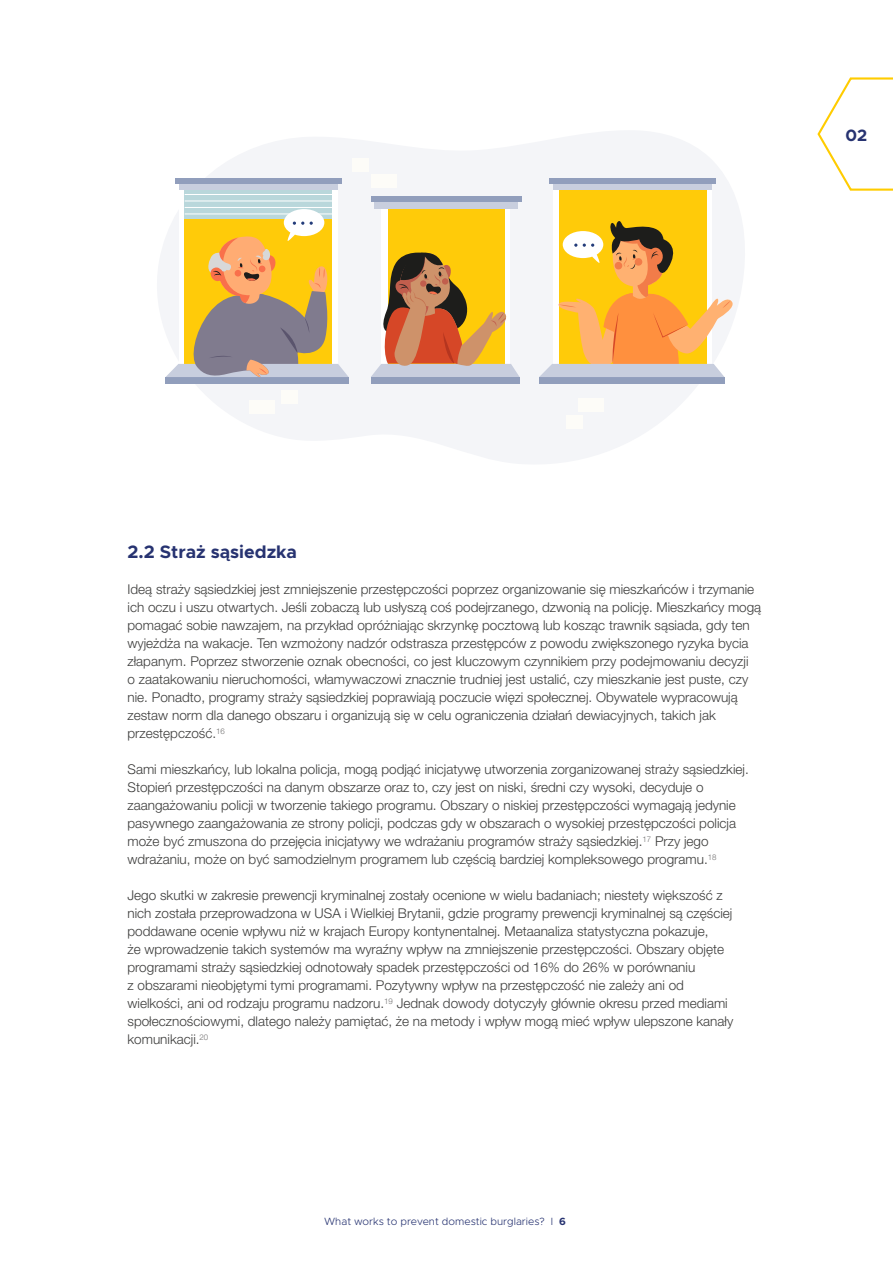
<style>
.page{position:relative;width:893px;height:1263px;background:#fff}
.page>*{position:absolute;margin:0;border:0;box-sizing:border-box;transform-origin:0 0}
.t1{font:700 18px "Metropolis";color:#273371}
.t2{font:700 16.5px "Metropolis";color:#273371}
.t3{font:300 13.5px/18px "Helvetica Neue LT Pro";color:#3c3c3b}
.t4{font:300 10.5px "Metropolis";color:#273371}
.s1{font-weight:700}
</style>
<div class="page">
<svg style="left:157px;top:131px;width:588px;height:333px;fill:#f4f5f8"></svg>
<div style="left:578px;top:398px;width:25px;height:13px;background:#fdfcf8"></div>
<div style="left:566px;top:415px;width:17px;height:13px;background:#fdfcf8"></div>
<div style="left:249px;top:400px;width:25px;height:14px;background:#fdfcf8"></div>
<div style="left:281px;top:390px;width:17px;height:13px;background:#fdfcf8"></div>
<div style="left:372px;top:175px;width:25px;height:13px;background:#fdfcf8"></div>
<div style="left:352px;top:159px;width:17px;height:13px;background:#fdfcf8"></div>
<div style="left:179px;top:184px;width:159px;height:6px;background:#c8cede"></div>
<div style="left:175px;top:178px;width:167px;height:6px;background:#919ebc"></div>
<div style="left:185px;top:190px;width:147px;height:28px;background:#b9d7db"></div>
<hr style="left:185px;top:194px;width:147px;height:1px;background:#fff">
<hr style="left:185px;top:201px;width:147px;height:1px;background:#fff">
<hr style="left:185px;top:207px;width:147px;height:1px;background:#fff">
<svg style="left:166px;top:209px;width:183px;height:185px"></svg>
<div style="left:382px;top:204px;width:128px;height:166px;background:#fff"></div>
<div style="left:388px;top:208px;width:116px;height:155px;background:#ffcb09"></div>
<div style="left:374px;top:202px;width:144px;height:7px;background:#c8cede"></div>
<div style="left:371px;top:196px;width:150px;height:6px;background:#919ebc"></div>
<div style="left:371px;top:377px;width:149px;height:7px;background:#919ebc"></div>
<svg style="left:371px;top:249px;width:149px;height:128px"></svg>
<div style="left:559px;top:190px;width:147px;height:174px;background:#ffcb09"></div>
<div style="left:553px;top:184px;width:159px;height:6px;background:#c8cede"></div>
<div style="left:549px;top:178px;width:167px;height:6px;background:#919ebc"></div>
<div style="left:539px;top:377px;width:185px;height:7px;background:#919ebc"></div>
<svg style="left:539px;top:220px;width:200px;height:157px"></svg>
<svg style="left:817px;top:77px;width:76px;height:114px"></svg>
<p class="t2" style="left:845px;top:124px;width:23px">02</p>
<h1 class="t1" style="left:128px;top:540px;width:171px">2.2 Straż sąsiedzka</h1>
<p class="t3" style="left:128px;top:580px;width:635px">Ideą straży sąsiedzkiej jest zmniejszenie przestępczości poprzez organizowanie się mieszkańców i trzymanie ich oczu i uszu otwartych. Jeśli zobaczą lub usłyszą coś podejrzanego, dzwonią na policję. Mieszkańcy mogą pomagać sobie nawzajem, na przykład opróżniając skrzynkę pocztową lub kosząc trawnik sąsiada, gdy ten wyjeżdża na wakacje. Ten wzmożony nadzór odstrasza przestępców z powodu zwiększonego ryzyka bycia złapanym. Poprzez stworzenie oznak obecności, co jest kluczowym czynnikiem przy podejmowaniu decyzji<br>o zaatakowaniu nieruchomości, włamywaczowi znacznie trudniej jest ustalić, czy mieszkanie jest puste, czy nie. Ponadto, programy straży sąsiedzkiej poprawiają poczucie więzi społecznej. Obywatele wypracowują zestaw norm dla danego obszaru i organizują się w celu ograniczenia działań dewiacyjnych, takich jak przestępczość.<sup>16</sup></p>
<p class="t3" style="left:128px;top:760px;width:623px">Sami mieszkańcy, lub lokalna policja, mogą podjąć inicjatywę utworzenia zorganizowanej straży sąsiedzkiej.<br>Stopień przestępczości na danym obszarze oraz to, czy jest on niski, średni czy wysoki, decyduje o zaangażowaniu policji w tworzenie takiego programu. Obszary o niskiej przestępczości wymagają jedynie pasywnego zaangażowania ze strony policji, podczas gdy w obszarach o wysokiej przestępczości policja może być zmuszona do przejęcia inicjatywy we wdrażaniu programów straży sąsiedzkiej.<sup>17</sup> Przy jego wdrażaniu, może on być samodzielnym programem lub częścią bardziej kompleksowego programu.<sup>18</sup></p>
<p class="t3" style="left:128px;top:886px;width:607px">Jego skutki w zakresie prewencji kryminalnej zostały ocenione w wielu badaniach; niestety większość z nich została przeprowadzona w USA i Wielkiej Brytanii, gdzie programy prewencji kryminalnej są częściej poddawane ocenie wpływu niż w krajach Europy kontynentalnej. Metaanaliza statystyczna pokazuje,<br>że wprowadzenie takich systemów ma wyraźny wpływ na zmniejszenie przestępczości. Obszary objęte programami straży sąsiedzkiej odnotowały spadek przestępczości od 16% do 26% w porównaniu<br>z obszarami nieobjętymi tymi programami. Pozytywny wpływ na przestępczość nie zależy ani od wielkości, ani od rodzaju programu nadzoru.<sup>19</sup> Jednak dowody dotyczyły głównie okresu przed mediami społecznościowymi, dlatego należy pamiętać, że na metody i wpływ mogą mieć wpływ ulepszone kanały komunikacji.<sup>20</sup></p>
<p class="t4" style="left:324px;top:1214px;width:243px">What works to prevent domestic burglaries? I <span class="s1">6</span></p>
</div>
